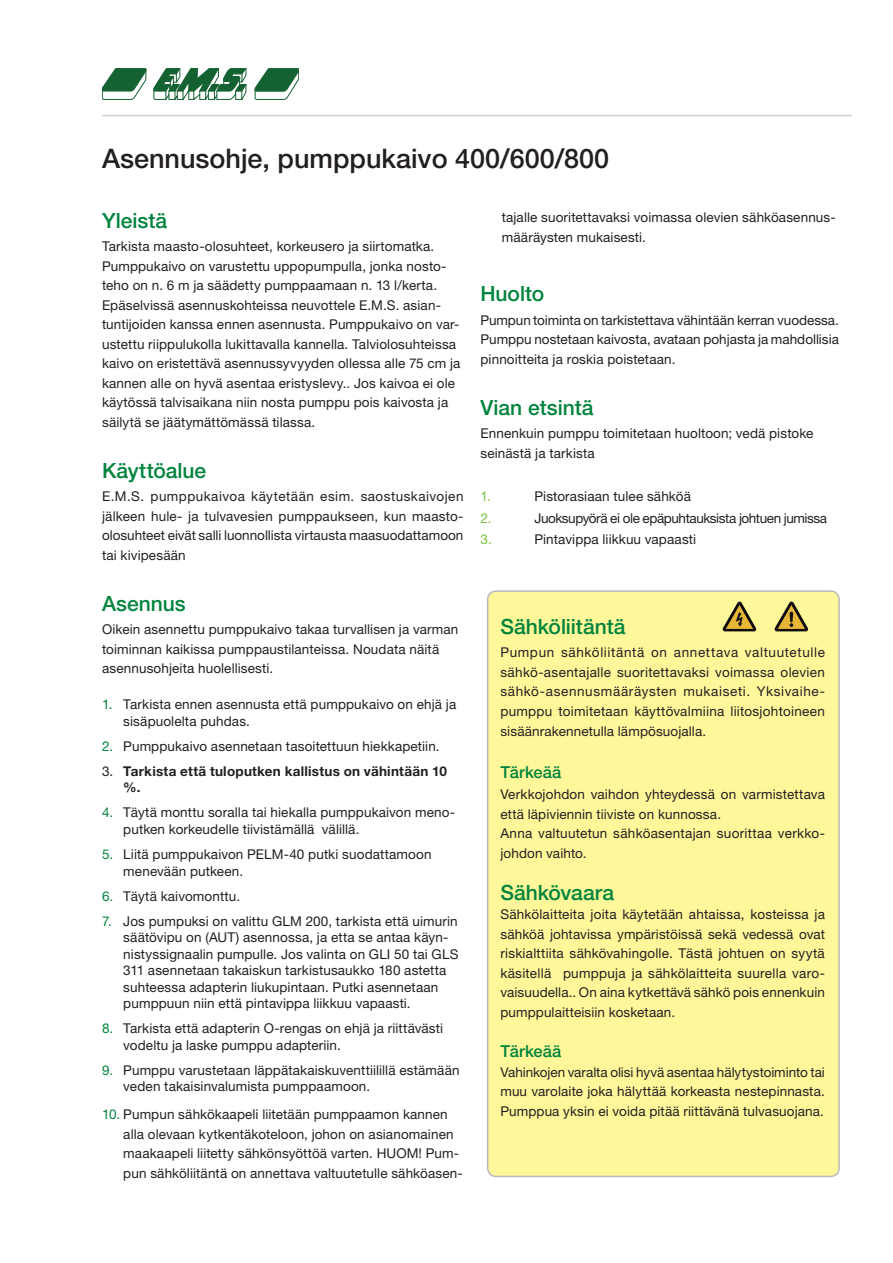
<style>
.page{position:relative;width:893px;height:1263px;background:#fff}
.page>*{position:absolute;margin:0;border:0;box-sizing:border-box;transform-origin:0 0}
.Rubrik{font:500 27px "Helvetica Neue LT Std";color:#231f20}
.Underrubrik_1{font:500 21px "Helvetica Neue LT Std";color:#00843d}
.Brödtext{font:500 21px "Helvetica Neue LT Std";letter-spacing:.005em;color:#00843d}
.Underrubbe_2{font:500 16.5px "Helvetica Neue LT Std";letter-spacing:.01em;color:#00843d}
.Brödtext-2{font:500 16.5px "Helvetica Neue LT Std";letter-spacing:.01em;color:#00843d}
.Rubrik_Material_tabe{font:13.5px/19.5px "Helvetica Neue LT Std";letter-spacing:.01em;color:#231f20}
.Brödtext-3{font:13.5px/19.5px "Helvetica Neue LT Std";letter-spacing:.01em;color:#231f20;text-align:justify}
.brödtext_highlight{font:13.5px/19.5px "Helvetica Neue LT Std";letter-spacing:.01em;color:#231f20;text-align:justify}
.Underrubbe_2-2{font:13.5px/19.5px "Helvetica Neue LT Std";letter-spacing:.005em;color:#231f20}
.t1{font:700 13.5px/16.5px "Helvetica Neue LT Std";letter-spacing:.02em;color:#231f20}
.Underrubbe_2-3{font:13.5px "Helvetica Neue LT Std";letter-spacing:-.03em;color:#231f20}
.Underrubbe_2-4{font:13.5px "Helvetica Neue LT Std";color:#79c142}
.s1{color:#00843d}
.s2{font-weight:400}
</style>
<div class="page">
<div style="left:488px;top:591px;width:351px;height:585px;background:#fff79a;border-radius:9px"></div>
<div style="left:487px;top:590px;width:353px;height:587px;border:2px solid #b9babb;border-radius:9px"></div>
<svg style="left:775px;top:602px;width:33px;height:29px"></svg>
<svg style="left:723px;top:602px;width:33px;height:29px"></svg>
<svg style="left:102px;top:68px;width:197px;height:32px"></svg>
<hr style="left:103px;top:115px;width:748px;height:1px;background:#d1d2d4">
<p class="Rubrik" style="left:102px;top:142px;width:509px">Asennusohje, pumppukaivo 400/600/800</p>
<p class="Underrubrik_1" style="left:102px;top:208px;width:67px">Yleistä</p>
<p class="Rubrik_Material_tabe" style="left:102px;top:237px;width:360px">Tarkista maasto-olosuhteet, korkeusero ja siirtomatka.<br>Pumppukaivo on varustettu uppopumpulla, jonka nosto&shy;teho on n. 6 m ja säädetty pumppaamaan n. 13 l/kerta.<br>Epäselvissä asennuskohteissa neuvottele E.M.S. asian&shy;tuntijoiden kanssa ennen asennusta. Pumppukaivo on var&shy;ustettu riippulukolla lukittavalla kannella. Talviolosuhteissa kaivo on eristettävä asennussyvyyden ollessa alle 75 cm ja kannen alle on hyvä asentaa eristyslevy.. Jos kaivoa ei ole käytössä talvisaikana niin nosta pumppu pois kaivosta ja säilytä se jäätymättömässä tilassa.</p>
<p class="Underrubrik_1" style="left:102px;top:458px;width:106px">Käyttöalue</p>
<p class="Brödtext-3" style="left:102px;top:487px;width:363px">E.M.S. pumppukaivoa käytetään esim. saostuskaivojen jälkeen hule- ja tulvavesien pumppaukseen, kun maasto&shy;olosuhteet eivät salli luonnollista virtausta maasuodattamoon tai kivipesään</p>
<p class="Underrubrik_1" style="left:102px;top:591px;width:85px">Asennus</p>
<p class="Rubrik_Material_tabe" style="left:102px;top:620px;width:358px">Oikein asennettu pumppukaivo takaa turvallisen ja varman toiminnan kaikissa pumppaustilanteissa. Noudata näitä asennusohjeita huolellisesti.</p>
<p class="Rubrik_Material_tabe" style="left:123px;top:696px;width:334px;line-height:16.5px;text-indent:-21px"><span class="s1">1.</span> Tarkista ennen asennusta että pumppukaivo on ehjä ja sisäpuolelta puhdas.</p>
<p class="Rubrik_Material_tabe" style="left:102px;top:736px;width:339px"><span class="s1">2.</span> Pumppukaivo asennetaan tasoitettuun hiekkapetiin.</p>
<p class="t1" style="left:123px;top:763px;width:325px;text-indent:-21px"><span class="s2">3.</span> Tarkista että tuloputken kallistus on vähintään 10 %.</p>
<p class="Rubrik_Material_tabe" style="left:123px;top:804px;width:333px;line-height:16.5px;text-indent:-21px"><span class="s1">4.</span> Täytä monttu soralla tai hiekalla pumppukaivon meno&shy;putken korkeudelle tiivistämällä välillä.</p>
<p class="Rubrik_Material_tabe" style="left:123px;top:846px;width:310px;line-height:16.5px;text-indent:-21px"><span class="s1">5.</span> Liitä pumppukaivon PELM-40 putki suodattamoon menevään putkeen.</p>
<p class="Rubrik_Material_tabe" style="left:102px;top:886px;width:140px"><span class="s1">6.</span> Täytä kaivomonttu.</p>
<p class="Rubrik_Material_tabe" style="left:123px;top:912px;width:337px;line-height:16.5px;text-indent:-21px"><span class="s1">7.</span> Jos pumpuksi on valittu GLM 200, tarkista että uimurin säätövipu on (AUT) asennossa, ja etta se antaa käyn&shy;nistyssignaalin pumpulle. Jos valinta on GLI 50 tai GLS 311 asennetaan takaiskun tarkistusaukko 180 astetta suhteessa adapterin liukupintaan. Putki asennetaan pumppuun niin että pintavippa liikkuu vapaasti.</p>
<p class="Rubrik_Material_tabe" style="left:123px;top:1020px;width:321px;line-height:16.5px;text-indent:-21px"><span class="s1">8.</span> Tarkista että adapterin O-rengas on ehjä ja riittävästi vodeltu ja laske pumppu adapteriin.</p>
<p class="Rubrik_Material_tabe" style="left:123px;top:1061px;width:338px;line-height:16.5px;text-indent:-21px"><span class="s1">9.</span> Pumppu varustetaan läppätakaiskuventtiilillä estämään veden takaisinvalumista pumppaamoon.</p>
<p class="Rubrik_Material_tabe" style="left:123px;top:1104px;width:341px;text-indent:-21px"><span class="s1">10.</span> Pumpun sähkökaapeli liitetään pumppaamon kannen alla olevaan kytkentäkoteloon, johon on asianomainen maakaapeli liitetty sähkönsyöttöä varten. HUOM! Pum&shy;pun sähköliitäntä on annettava valtuutetulle sähköasen-</p>
<p class="Rubrik_Material_tabe" style="left:502px;top:208px;width:335px">tajalle suoritettavaksi voimassa olevien sähköasennus&shy;määräysten mukaisesti.</p>
<p class="Underrubrik_1" style="left:480px;top:281px;width:65px">Huolto</p>
<p class="brödtext_highlight" style="left:480px;top:310px;width:360px">Pumpun toiminta on tarkistettava vähintään kerran vuodessa.<br>Pumppu nostetaan kaivosta, avataan pohjasta ja mahdollisia pinnoitteita ja roskia poistetaan.</p>
<p class="Underrubrik_1" style="left:480px;top:395px;width:114px">Vian etsintä</p>
<p class="Underrubbe_2-2" style="left:480px;top:424px;width:334px">Ennenkuin pumppu toimitetaan huoltoon; vedä pistoke seinästä ja tarkista</p>
<p class="Underrubbe_2-4" style="left:480px;top:488px;width:12px">1.</p>
<p class="Underrubbe_2-2" style="left:534px;top:486px;width:158px">Pistorasiaan tulee sähköä</p>
<p class="Underrubbe_2-4" style="left:480px;top:510px;width:13px">2.</p>
<p class="Underrubbe_2-3" style="left:534px;top:510px;width:294px">Juoksupyörä ei ole epäpuhtauksista johtuen jumissa</p>
<p class="Underrubbe_2-4" style="left:480px;top:531px;width:13px">3.</p>
<p class="Underrubbe_2-2" style="left:534px;top:530px;width:163px">Pintavippa liikkuu vapaasti</p>
<p class="Underrubrik_1" style="left:500px;top:614px;width:127px">Sähköliitäntä</p>
<p class="Brödtext-3" style="left:500px;top:643px;width:326px">Pumpun sähköliitäntä on annettava valtuutetulle sähkö-asentajalle suoritettavaksi voimassa olevien sähkö-asennusmääräysten mukaiseti. Yksivaihe&shy;pumppu toimitetaan käyttövalmiina liitosjohtoineen sisäänrakennetulla lämpösuojalla.</p>
<p class="Underrubbe_2" style="left:500px;top:762px;width:63px">Tärkeää</p>
<p class="Brödtext-3" style="left:500px;top:784px;width:326px">Verkkojohdon vaihdon yhteydessä on varmistettava että läpiviennin tiiviste on kunnossa.</p>
<p class="Brödtext-3" style="left:500px;top:823px;width:326px">Anna valtuutetun sähköasentajan suorittaa verkko&shy;johdon vaihto.</p>
<p class="Brödtext" style="left:500px;top:880px;width:115px">Sähkövaara</p>
<p class="Brödtext-3" style="left:500px;top:904px;width:326px">Sähkölaitteita joita käytetään ahtaissa, kosteissa ja sähköä johtavissa ympäristöissä sekä vedessä ovat riskialttiita sähkövahingolle. Tästä johtuen on syytä käsitellä pumppuja ja sähkölaitteita suurella varo&shy;vaisuudella.. On aina kytkettävä sähkö pois ennenkuin pumppulaitteisiin kosketaan.</p>
<p class="Brödtext-2" style="left:500px;top:1041px;width:63px">Tärkeää</p>
<p class="Brödtext-3" style="left:500px;top:1062px;width:326px">Vahinkojen varalta olisi hyvä asentaa hälytystoiminto tai muu varolaite joka hälyttää korkeasta nestepinnasta.<br>Pumppua yksin ei voida pitää riittävänä tulvasuojana.</p>
</div>
